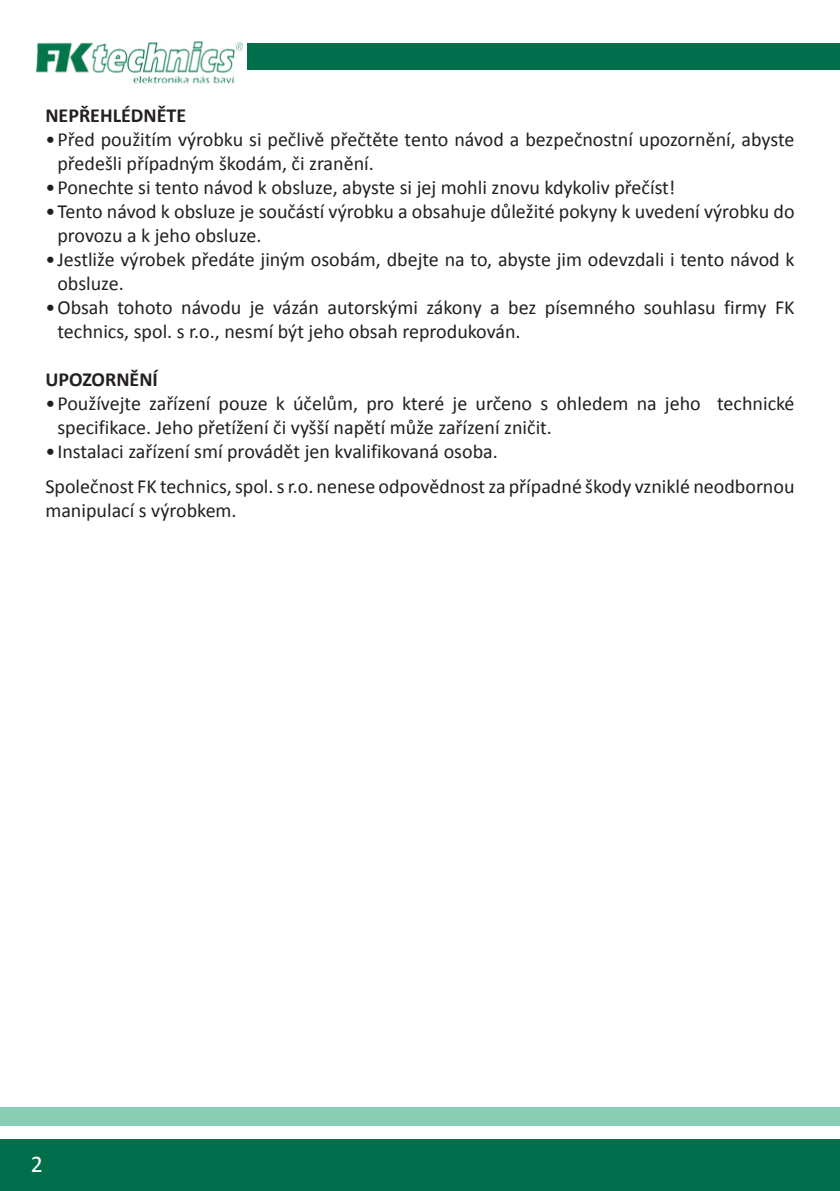
<style>
.page{position:relative;width:840px;height:1191px;background:#fff}
.page>*{position:absolute;margin:0;border:0;box-sizing:border-box;transform-origin:0 0}
.t1{font:24px "Calibri";color:#fff}
.t2{font:20px/24px "Calibri";color:#231f20}
.t3{font:700 20px "Calibri";color:#231f20}
</style>
<div class="page">
<img style="left:36px;top:41px;width:207px;height:43px">
<div style="left:0;top:1140px;width:839px;height:51px;background:#006e4a"></div>
<div style="left:0;top:1107px;width:839px;height:18px;background:#89ceb4"></div>
<div style="left:247px;top:44px;width:592px;height:26px;background:#006e4a"></div>
<p class="t3" style="left:45px;top:102px;width:142px">NEPŘEHLÉDNĚTE</p>
<p class="t2" style="left:57px;top:127px;width:738px;text-indent:-12px">• Před použitím výrobku si pečlivě přečtěte tento návod a bezpečnostní upozornění, abyste předešli případným škodám, či zranění.</p>
<p class="t2" style="left:45px;top:175px;width:631px">• Ponechte si tento návod k obsluze, abyste si jej mohli znovu kdykoliv přečíst!</p>
<p class="t2" style="left:57px;top:199px;width:738px;text-indent:-12px">• Tento návod k obsluze je součástí výrobku a obsahuje důležité pokyny k uvedení výrobku do provozu a k jeho obsluze.</p>
<p class="t2" style="left:57px;top:247px;width:738px;text-indent:-12px">• Jestliže výrobek předáte jiným osobám, dbejte na to, abyste jim odevzdali i tento návod k obsluze.</p>
<p class="t2" style="left:57px;top:295px;width:738px;text-indent:-12px">• Obsah tohoto návodu je vázán autorskými zákony a bez písemného souhlasu firmy FK technics, spol. s r.o., nesmí být jeho obsah reprodukován.</p>
<p class="t3" style="left:45px;top:366px;width:114px">UPOZORNĚNÍ</p>
<p class="t2" style="left:57px;top:391px;width:738px;text-indent:-12px">• Používejte zařízení pouze k účelům, pro které je určeno s ohledem na jeho technické specifikace. Jeho přetížení či vyšší napětí může zařízení zničit.</p>
<p class="t2" style="left:45px;top:433px;width:750px;line-height:35.4px">• Instalaci zařízení smí provádět jen kvalifikovaná osoba.<br>Společnost FK technics, spol. s r.o. nenese odpovědnost za případné škody vzniklé neodbornou</p>
<p class="t2" style="left:45px;top:499px;width:193px">manipulací s výrobkem.</p>
<p class="t1" style="left:31px;top:1149px;width:14px">2</p>
</div>
